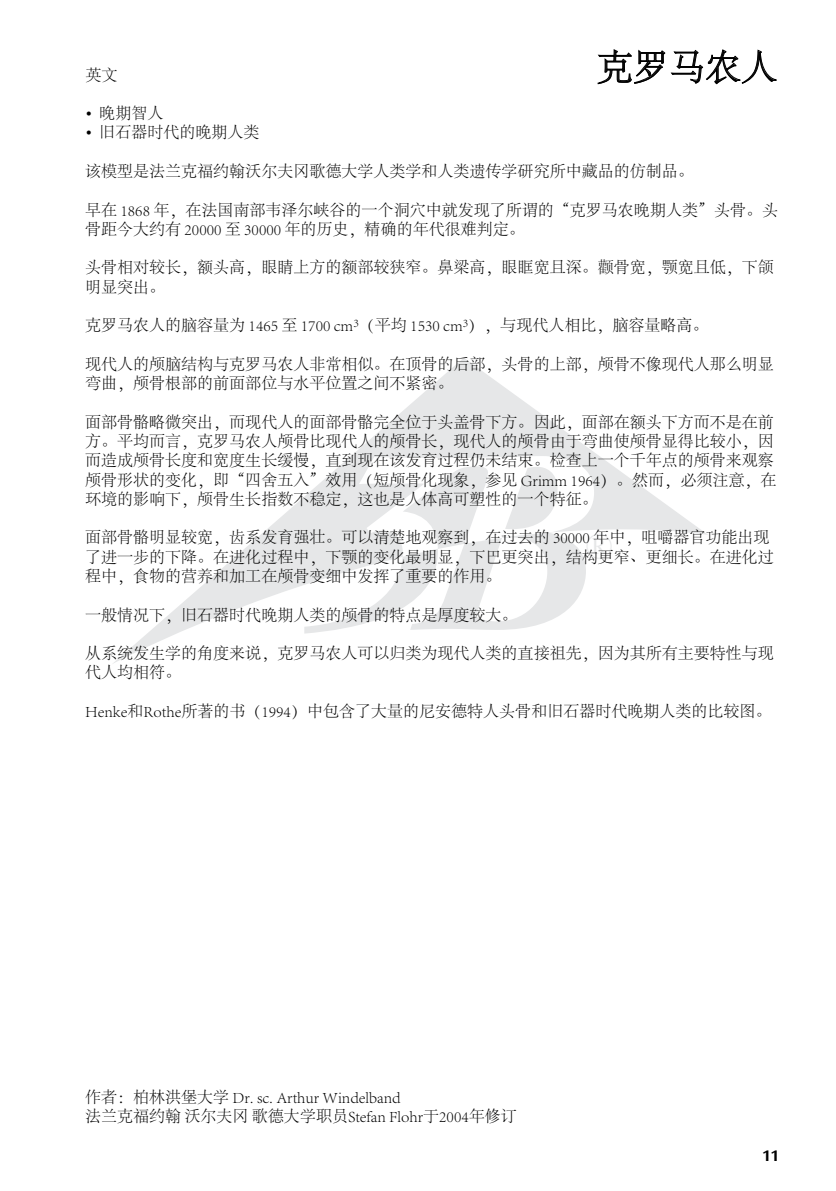
<style>
.page{position:relative;width:836px;height:1191px;background:#fff}
.page>*{position:absolute;margin:0;border:0;box-sizing:border-box;transform-origin:0 0}
.t1{font:36.2px "Perpetua";color:#e6e7e8}
.t2{font:300 36px "Adobe Song Std";color:#000}
.t3{font:300 16px/19.2px "Adobe Song Std";color:#000}
.t4{font:700 16px "Ocean Sans Std";color:#000}
.s1{font-family:"Ocean Sans Std";font-weight:400}
</style>
<div class="page">
<svg style="left:113px;top:358px;width:595px;height:306px"></svg>
<svg style="left:304px;top:456px;width:289px;height:177px"></svg>
<svg style="left:597px;top:49px;width:179px;height:36px"></svg>
<p class="t3" style="left:85px;top:66px;width:33px">英文</p>
<h2 class="t2" style="left:596px;top:48px;width:181px">克罗马农人</h2>
<p class="t3" style="left:85px;top:104px;width:80px"><span class="s1">•</span> 晚期智人</p>
<p class="t3" style="left:85px;top:124px;width:176px"><span class="s1">•</span> 旧石器时代的晚期人类</p>
<p class="t3" style="left:85px;top:162px;width:610px">该模型是法兰克福约翰沃尔夫冈歌德大学人类学和人类遗传学研究所中藏品的仿制品。</p>
<p class="t3" style="left:85px;top:201px;width:694px">早在 1868 年，在法国南部韦泽尔峡谷的一个洞穴中就发现了所谓的“克罗马农晚期人类”头骨。头骨距今大约有 20000 至 30000 年的历史，精确的年代很难判定。</p>
<p class="t3" style="left:85px;top:258px;width:690px">头骨相对较长，额头高，眼睛上方的额部较狭窄。鼻梁高，眼眶宽且深。颧骨宽，颚宽且低，下颌明显突出。</p>
<p class="t3" style="left:85px;top:316px;width:624px">克罗马农人的脑容量为 1465 至 1700 cm<sup>3</sup>（平均 1530 cm<sup>3</sup>），与现代人相比，脑容量略高。</p>
<p class="t3" style="left:85px;top:355px;width:689px">现代人的颅脑结构与克罗马农人非常相似。在顶骨的后部，头骨的上部，颅骨不像现代人那么明显弯曲，颅骨根部的前面部位与水平位置之间不紧密。</p>
<p class="t3" style="left:85px;top:413px;width:692px">面部骨骼略微突出，而现代人的面部骨骼完全位于头盖骨下方。因此，面部在额头下方而不是在前方。平均而言，克罗马农人颅骨比现代人的颅骨长，现代人的颅骨由于弯曲使颅骨显得比较小，因而造成颅骨长度和宽度生长缓慢，直到现在该发育过程仍未结束。检查上一个千年点的颅骨来观察颅骨形状的变化，即“四舍五入”效用（短颅骨化现象，参见 Grimm 1964）。然而，必须注意，在环境的影响下，颅骨生长指数不稳定，这也是人体高可塑性的一个特征。</p>
<p class="t3" style="left:85px;top:528px;width:689px">面部骨骼明显较宽，齿系发育强壮。可以清楚地观察到，在过去的 30000 年中，咀嚼器官功能出现了进一步的下降。在进化过程中，下颚的变化最明显，下巴更突出，结构更窄、更细长。在进化过程中，食物的营养和加工在颅骨变细中发挥了重要的作用。</p>
<p class="t3" style="left:85px;top:606px;width:433px">一般情况下，旧石器时代晚期人类的颅骨的特点是厚度较大。</p>
<p class="t3" style="left:85px;top:644px;width:689px">从系统发生学的角度来说，克罗马农人可以归类为现代人类的直接祖先，因为其所有主要特性与现代人均相符。</p>
<p class="t3" style="left:85px;top:702px;width:687px">Henke和Rothe所著的书（1994）中包含了大量的尼安德特人头骨和旧石器时代晚期人类的比较图。</p>
<h1 class="t1" style="left:585px;top:529px;width:29px">®</h1>
<p class="t3" style="left:85px;top:1088px;width:433px">作者：柏林洪堡大学 Dr. sc. Arthur Windelband<br>法兰克福约翰沃尔夫冈歌德大学职员Stefan Flohr于2004年修订</p>
<p class="t4" style="left:762px;top:1146px;width:18px">11</p>
</div>
